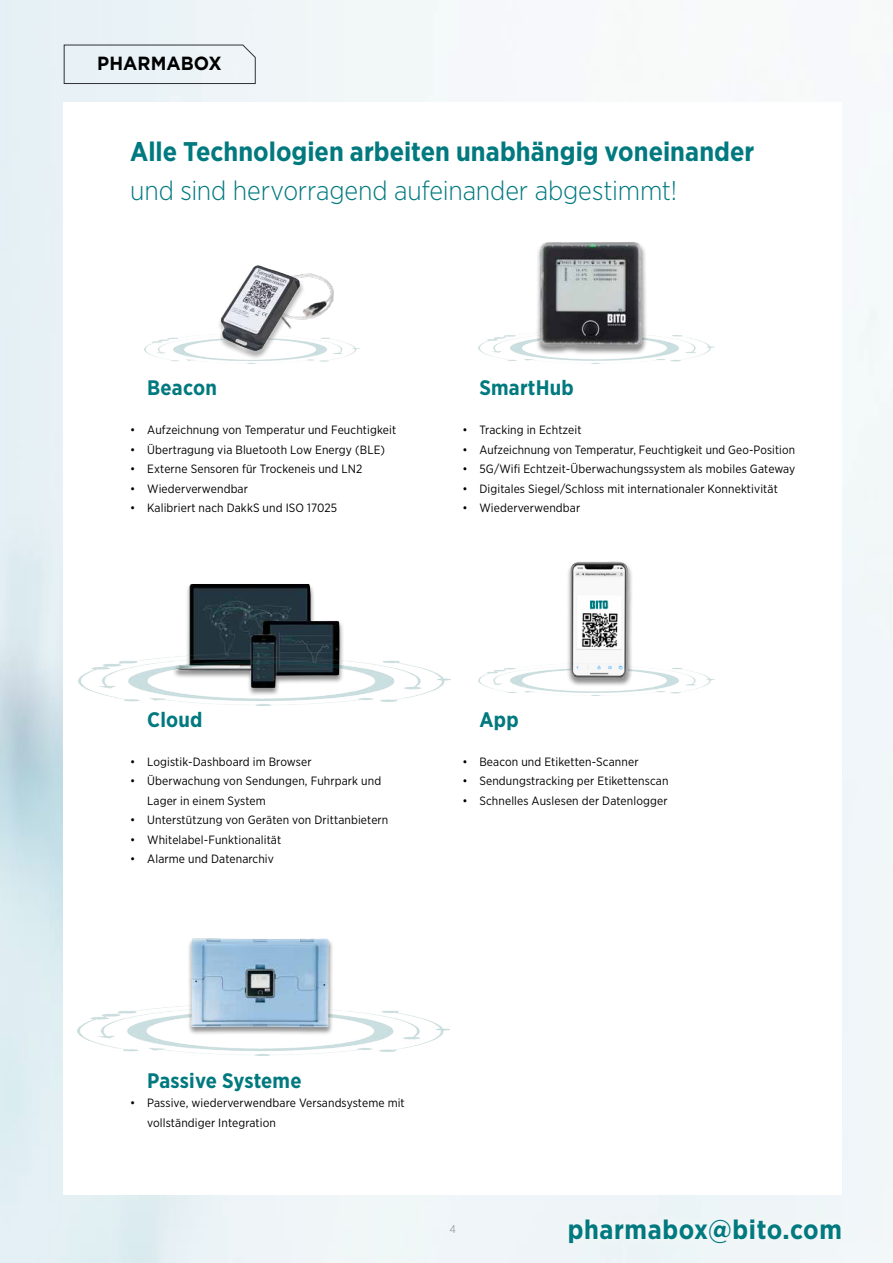
<style>
.page{position:relative;width:893px;height:1263px;background:#fff}
.page>*{position:absolute;margin:0;border:0;box-sizing:border-box;transform-origin:0 0}
.t1{font:700 27px "Gotham Narrow";color:#00797f}
.t2{font:300 27px "Gotham Narrow";letter-spacing:-.005em;color:#00797f}
.t3{font:700 27px "Gotham Narrow";letter-spacing:.02em;color:#00797f}
.t4{font:700 21px "Gotham Narrow";letter-spacing:.01em;color:#00797f}
.t5{font:700 19.05px "Gotham";color:#000;scale:.95 1}
.t6{font:12px/19.5px "Gotham Narrow";letter-spacing:.01em;color:#000}
.t7{font:11.25px "Gotham Narrow";color:#565656}
</style>
<div class="page">
<div style="left:623px;top:1199px;width:270px;height:64px;background:#f0f6f8"></div>
<div style="left:559px;top:1209px;width:291px;height:43px;background:#f0f6f8"></div>
<svg style="left:63px;top:44px;width:193px;height:40px;background:#dfe7eb"></svg>
<div style="left:172px;top:583px;width:173px;height:114px;background:#000;opacity:.44"></div>
<img style="left:175px;top:584px;width:165px;height:70px">
<img style="left:145px;top:337px;width:214px;height:25px">
<img style="left:478px;top:335px;width:236px;height:27px">
<img style="left:478px;top:668px;width:236px;height:28px">
<img style="left:78px;top:654px;width:372px;height:51px">
<img style="left:210px;top:273px;width:140px;height:82px">
<div style="left:528px;top:233px;width:126px;height:120px;background:#fff;opacity:.75"></div>
<div style="left:212px;top:256px;width:97px;height:104px;background:#fff"></div>
<img style="left:220px;top:265px;width:77px;height:86px">
<img style="left:77px;top:1007px;width:372px;height:48px">
<div style="left:169px;top:925px;width:176px;height:127px;background:#fff;opacity:.75"></div>
<div style="left:566px;top:561px;width:68px;height:126px;background:#000;opacity:.44"></div>
<div style="left:569px;top:560px;width:60px;height:119px;background:#fff;opacity:.75"></div>
<h3 class="t5" style="left:97px;top:51px;width:132px">PHARMABOX</h3>
<h1 class="t1" style="left:130px;top:134px;width:626px">Alle Technologien arbeiten unabhängig voneinander</h1>
<h1 class="t2" style="left:130px;top:174px;width:548px">und sind hervorragend aufeinander abgestimmt!</h1>
<h2 class="t4" style="left:147px;top:374px;width:71px">Beacon</h2>
<p class="t6" style="left:130px;top:420px;width:267px">• Aufzeichnung von Temperatur und Feuchtigkeit</p>
<p class="t6" style="left:130px;top:440px;width:256px">• Übertragung via Bluetooth Low Energy (BLE)</p>
<p class="t6" style="left:130px;top:459px;width:234px">• Externe Sensoren für Trockeneis und LN2</p>
<p class="t6" style="left:130px;top:479px;width:119px">• Wiederverwendbar</p>
<p class="t6" style="left:130px;top:498px;width:208px">• Kalibriert nach DakkS und ISO 17025</p>
<h2 class="t4" style="left:479px;top:374px;width:96px">SmartHub</h2>
<p class="t6" style="left:462px;top:420px;width:121px">• Tracking in Echtzeit</p>
<p class="t6" style="left:462px;top:440px;width:334px">• Aufzeichnung von Temperatur, Feuchtigkeit und Geo-Position</p>
<p class="t6" style="left:462px;top:459px;width:334px">• 5G/Wifi Echtzeit-Überwachungssystem als mobiles Gateway</p>
<p class="t6" style="left:462px;top:479px;width:317px">• Digitales Siegel/Schloss mit internationaler Konnektivität</p>
<p class="t6" style="left:462px;top:498px;width:119px">• Wiederverwendbar</p>
<h2 class="t4" style="left:147px;top:706px;width:57px">Cloud</h2>
<p class="t6" style="left:130px;top:752px;width:183px">• Logistik-Dashboard im Browser</p>
<p class="t6" style="left:147px;top:771px;width:235px;text-indent:-17px">• Überwachung von Sendungen, Fuhrpark und<br>Lager in einem System</p>
<p class="t6" style="left:130px;top:810px;width:260px">• Unterstützung von Geräten von Drittanbietern</p>
<p class="t6" style="left:130px;top:830px;width:152px">• Whitelabel-Funktionalität</p>
<p class="t6" style="left:130px;top:849px;width:145px">• Alarme und Datenarchiv</p>
<h2 class="t4" style="left:479px;top:706px;width:41px">App</h2>
<p class="t6" style="left:462px;top:752px;width:178px">• Beacon und Etiketten-Scanner</p>
<p class="t6" style="left:462px;top:771px;width:208px">• Sendungstracking per Etikettenscan</p>
<p class="t6" style="left:462px;top:791px;width:207px">• Schnelles Auslesen der Datenlogger</p>
<h2 class="t4" style="left:147px;top:1067px;width:156px">Passive Systeme</h2>
<p class="t6" style="left:147px;top:1093px;width:259px;text-indent:-17px">• Passive, wiederverwendbare Versandsysteme mit vollständiger Integration</p>
<p class="t7" style="left:450px;top:1222px;width:8px">4</p>
<h1 class="t3" style="left:568px;top:1212px;width:276px">pharmabox@bito.com</h1>
</div>
